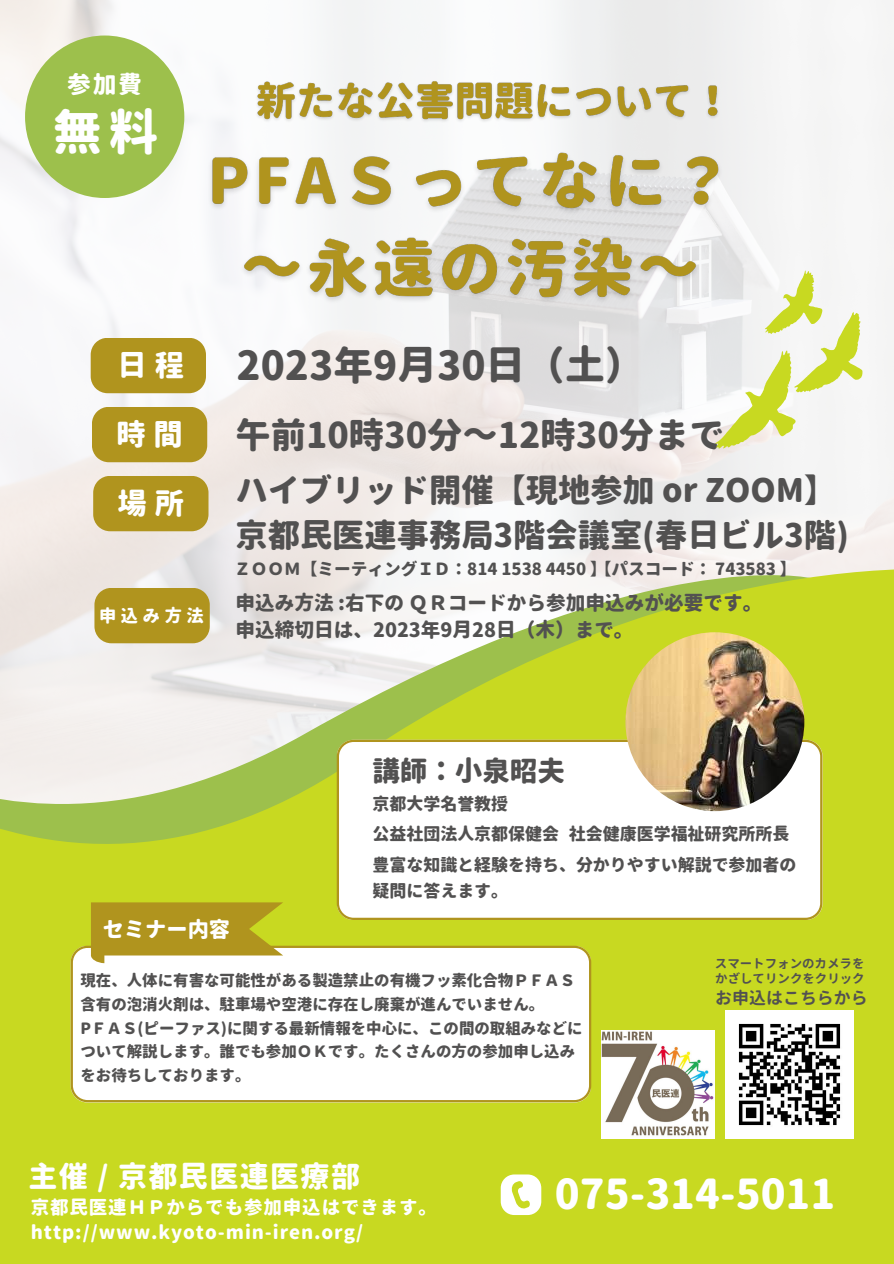
<style>
.page{position:relative;width:894px;height:1264px;background:#fff}
.page>*{position:absolute;margin:0;border:0;box-sizing:border-box;transform-origin:0 0}
.t1{font:800 48.9px "Gen Jyuu Gothic";color:#fff}
.t2{font:800 40.95px "Gen Jyuu Gothic";color:#fff}
.t3{font:800 39.75px "Gen Jyuu Gothic";color:#525151}
.t4{font:800 35.25px "Gen Jyuu Gothic";color:#525151}
.t5{font:800 32.25px "Gen Jyuu Gothic";color:#525151}
.t6{font:800 29.25px "Gen Jyuu Gothic";color:#fff}
.t7{font:800 28.95px "Gen Jyuu Gothic";letter-spacing:.05em;color:#fff}
.t8{font:800 27.45px "Gen Jyuu Gothic";color:#525151}
.t9{font:800 23.7px "Gen Jyuu Gothic";color:#fff}
.t10{font:800 21.15px "Gen Jyuu Gothic";color:#fff}
.t11{font:800 19.65px "Gen Jyuu Gothic";color:#525151}
.t12{font:800 18.45px "Gen Jyuu Gothic";letter-spacing:.05em;color:#fff}
.t13{font:800 17.25px "Gen Jyuu Gothic";letter-spacing:.27em;color:#fff}
.t14{font:800 16.95px/26.1px "Gen Jyuu Gothic";color:#525151}
.t15{font:700 16.95px "Gen Jyuu Gothic";color:#525151}
.t16{font:800 16.65px "Gen Jyuu Gothic";color:#525151}
.t17{font:800 15.45px/23.7px "Gen Jyuu Gothic";color:#525151}
.t18{font:700 12.45px "Gen Jyuu Gothic";color:#525151}
</style>
<div class="page">
<img style="left:0;top:0;width:893px;height:525px">
<svg style="left:0;top:525px;width:893px;height:342px"></svg>
<div style="left:0;top:867px;width:893px;height:396px;background:#c8d921"></div>
<svg style="left:336px;top:739px;width:486px;height:181px"></svg>
<img style="left:625px;top:632px;width:179px;height:179px;border-radius:50%">
<div style="left:91px;top:338px;width:115px;height:55px;background:#b0941e"></div>
<div style="left:92px;top:407px;width:115px;height:55px;background:#b0941e"></div>
<div style="left:93px;top:476px;width:115px;height:55px;background:#b0941e"></div>
<div style="left:71px;top:945px;width:520px;height:157px;background:#fff"></div>
<svg style="left:500px;top:1174px;width:41px;height:40px"></svg>
<img style="left:198px;top:131px;width:548px;height:193px">
<div style="left:25px;top:35px;width:159px;height:163px;background:#9dc04c;border-radius:50%"></div>
<svg style="left:91px;top:902px;width:192px;height:61px;background:#bba538"></svg>
<svg style="left:714px;top:270px;width:148px;height:178px"></svg>
<img style="left:725px;top:1010px;width:128px;height:128px">
<img style="left:601px;top:1030px;width:113px;height:108px">
<img style="left:250px;top:69px;width:488px;height:68px">
<div style="left:94px;top:588px;width:116px;height:55px;background:#b0941e"></div>
<p class="t9" style="left:67px;top:67px;width:76px">参加費</p>
<p class="t1" style="left:53px;top:97px;width:107px">無料</p>
<p class="t6" style="left:118px;top:344px;width:68px">日程</p>
<p class="t6" style="left:116px;top:413px;width:68px">時間</p>
<p class="t6" style="left:118px;top:482px;width:68px">場所</p>
<p class="t13" style="left:99px;top:603px;width:106px">申込み方法</p>
<p class="t3" style="left:236px;top:337px;width:409px">2023年9月30日（土）</p>
<p class="t4" style="left:235px;top:410px;width:490px">午前10時30分～12時30分まで</p>
<p class="t5" style="left:235px;top:467px;width:602px">ハイブリッド開催【現地参加 or ZOOM】</p>
<p class="t5" style="left:235px;top:512px;width:614px">京都民医連事務局3階会議室(春日ビル3階)</p>
<p class="t16" style="left:234px;top:557px;width:374px">ＺＯＯＭ【ミーティングＩＤ：814 1538 4450 】</p>
<p class="t16" style="left:594px;top:557px;width:203px">【パスコード： 743583 】</p>
<p class="t11" style="left:235px;top:589px;width:528px">申込み方法 :右下のＱＲコードから参加申込みが必要です。</p>
<p class="t11" style="left:235px;top:616px;width:399px">申込締切日は、2023年9月28日（木）まで。</p>
<p class="t8" style="left:372px;top:752px;width:194px">講師：小泉昭夫</p>
<p class="t14" style="left:372px;top:791px;width:137px">京都大学名誉教授</p>
<p class="t14" style="left:372px;top:820px;width:188px">公益社団法人京都保健会</p>
<p class="t14" style="left:569px;top:820px;width:222px">社会健康医学福祉研究所所長</p>
<p class="t14" style="left:372px;top:851px;width:425px">豊富な知識と経験を持ち、分かりやすい解説で参加者の疑問に答えます。</p>
<p class="t10" style="left:103px;top:914px;width:129px">セミナー内容</p>
<p class="t17" style="left:80px;top:968px;width:496px">現在、人体に有害な可能性がある製造禁止の有機フッ素化合物ＰＦＡＳ含有の泡消火剤は、駐車場や空港に存在し廃棄が進んでいません。</p>
<p class="t17" style="left:80px;top:1015px;width:503px">PＦＡＳ(ピーファス)に関する最新情報を中心に、この間の取組みなどについて解説します。誰でも参加ＯＫです。たくさんの方の参加申し込みをお待ちしております。</p>
<p class="t18" style="left:714px;top:954px;width:151px">スマートフォンのカメラを</p>
<p class="t18" style="left:715px;top:969px;width:151px">かざしてリンクをクリック</p>
<p class="t15" style="left:715px;top:985px;width:154px">お申込はこちらから</p>
<p class="t7" style="left:28px;top:1156px;width:333px">主催 / 京都民医連医療部</p>
<p class="t12" style="left:31px;top:1218px;width:333px">http://www.kyoto-min-iren.org/</p>
<p class="t12" style="left:31px;top:1194px;width:408px">京都民医連ＨＰからでも参加申込はできます。</p>
<p class="t2" style="left:554px;top:1164px;width:282px">075-314-5011</p>
</div>
